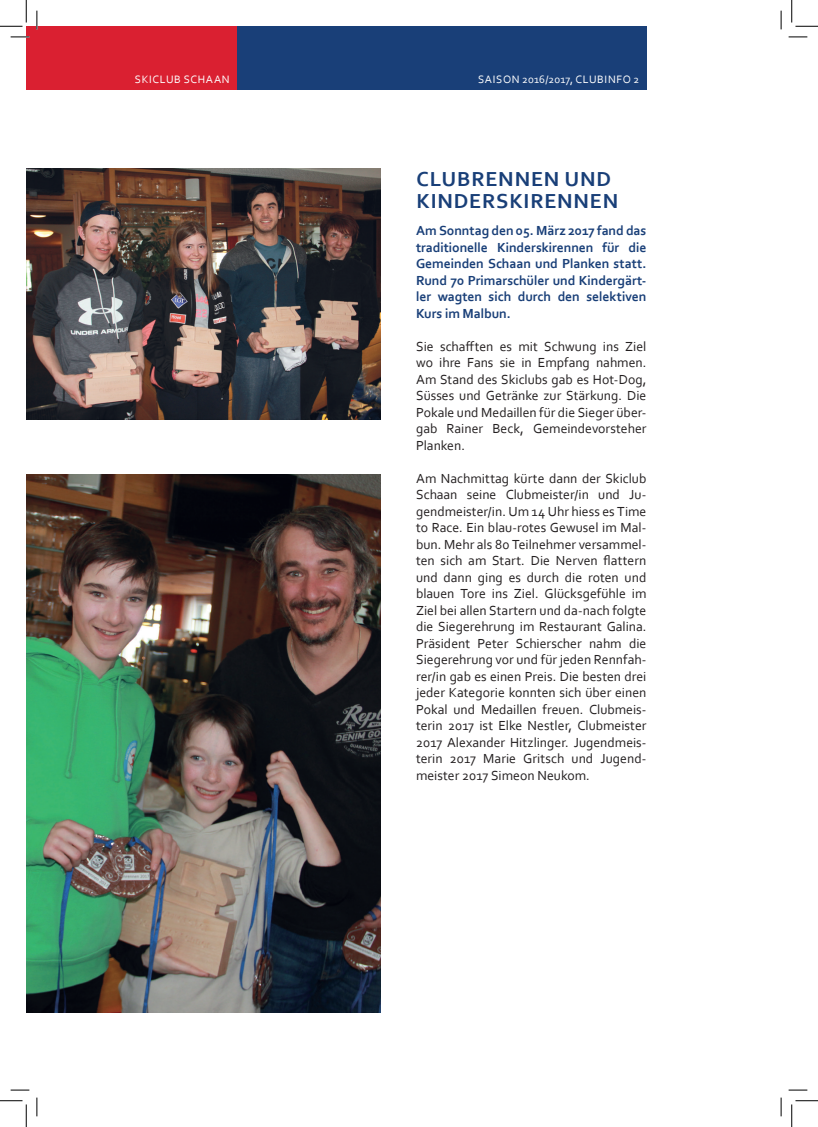
<style>
.page{position:relative;width:818px;height:1127px;background:#fff}
.page>*{position:absolute;margin:0;border:0;box-sizing:border-box;transform-origin:0 0}
.t1{font:700 21.25px/22.5px "Corbel";letter-spacing:.04em;color:#193f78}
.t2{font:13.75px/16.5px "Corbel";color:#231f20;text-align:justify}
.t3{font:700 13.75px/16.5px "Corbel";letter-spacing:-.005em;color:#193f78;text-align:justify}
.t4{font:11.25px "Corbel";letter-spacing:.05em;color:#fff}
</style>
<div class="page">
<div style="left:26px;top:26px;width:211px;height:64px;background:#da2031"></div>
<div style="left:237px;top:26px;width:409px;height:64px;background:#193f78"></div>
<img style="left:26px;top:474px;width:355px;height:537px">
<img style="left:26px;top:168px;width:355px;height:252px">
<svg style="left:11px;top:36px;width:18px;height:2px"></svg>
<svg style="left:788px;top:36px;width:19px;height:2px"></svg>
<svg style="left:11px;top:1089px;width:18px;height:1px"></svg>
<svg style="left:788px;top:1089px;width:19px;height:1px"></svg>
<svg style="left:36px;top:11px;width:2px;height:18px"></svg>
<svg style="left:36px;top:1097px;width:2px;height:18px"></svg>
<svg style="left:780px;top:11px;width:2px;height:18px"></svg>
<svg style="left:780px;top:1097px;width:2px;height:18px"></svg>
<svg style="left:0;top:0;width:27px;height:27px"></svg>
<svg style="left:0;top:1100px;width:27px;height:26px"></svg>
<svg style="left:791px;top:0;width:27px;height:27px"></svg>
<svg style="left:791px;top:1100px;width:27px;height:26px"></svg>
<p class="t4" style="left:135px;top:72px;width:96px">SKICLUB SCHAAN</p>
<p class="t4" style="left:478px;top:72px;width:163px">SAISON 2016/2017, CLUBINFO 2</p>
<h1 class="t1" style="left:416px;top:167px;width:203px">CLUBRENNEN UND<br>KINDERSKIRENNEN</h1>
<p class="t3" style="left:416px;top:222px;width:232px">Am Sonntag den 05. März 2017 fand das traditionelle Kinderskirennen für die Gemeinden Schaan und Planken statt.<br>Rund 70 Primarschüler und Kindergärt&shy;ler wagten sich durch den selektiven Kurs im Malbun.</p>
<p class="t2" style="left:416px;top:337px;width:232px">Sie schafften es mit Schwung ins Ziel wo ihre Fans sie in Empfang nahmen.<br>Am Stand des Skiclubs gab es Hot-Dog, Süsses und Getränke zur Stärkung. Die Pokale und Medaillen für die Sieger über&shy;gab Rainer Beck, Gemeindevorsteher Planken.</p>
<p class="t2" style="left:416px;top:469px;width:232px">Am Nachmittag kürte dann der Skiclub Schaan seine Clubmeister/in und Ju&shy;gendmeister/in. Um 14 Uhr hiess es Time to Race. Ein blau-rotes Gewusel im Mal&shy;bun. Mehr als 80 Teilnehmer versammel&shy;ten sich am Start. Die Nerven flattern und dann ging es durch die roten und blauen Tore ins Ziel. Glücksgefühle im Ziel bei allen Startern und da-nach folgte die Siegerehrung im Restaurant Galina.<br>Präsident Peter Schierscher nahm die Siegerehrung vor und für jeden Rennfah&shy;rer/in gab es einen Preis. Die besten drei jeder Kategorie konnten sich über einen Pokal und Medaillen freuen. Clubmeis&shy;terin 2017 ist Elke Nestler, Clubmeister 2017 Alexander Hitzlinger. Jugendmeis&shy;terin 2017 Marie Gritsch und Jugend&shy;meister 2017 Simeon Neukom.</p>
</div>
